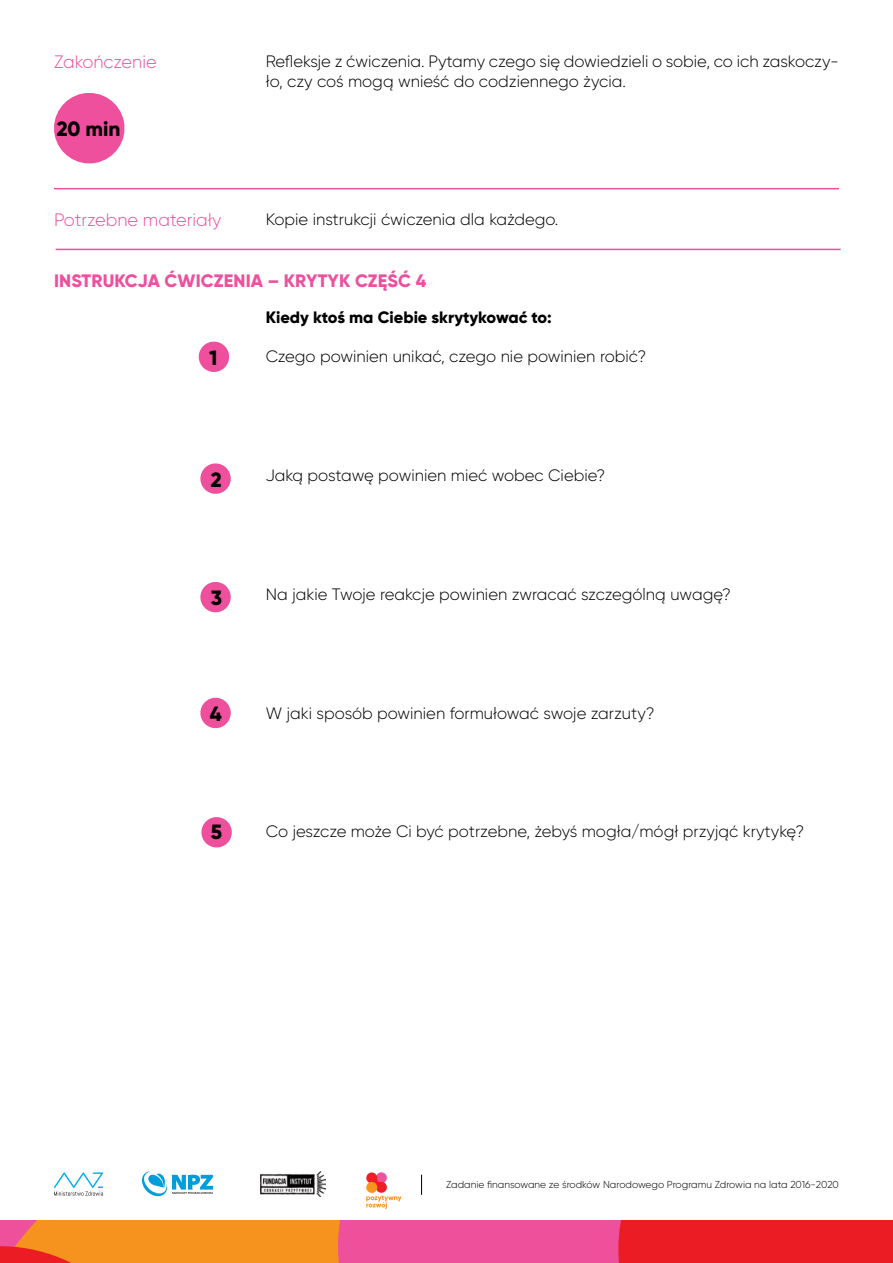
<style>
.page{position:relative;width:893px;height:1263px;background:#fff}
.page>*{position:absolute;margin:0;border:0;box-sizing:border-box;transform-origin:0 0}
.t1{font:800 20.7px "Gilroy";color:#000}
.t2{font:800 18px "Gilroy";letter-spacing:.01em;color:#ee509d}
.t3{font:300 18px "Gilroy";color:#ee509d}
.t4{font:300 16.5px/19.8px "Gilroy";color:#000}
.t5{font:800 16.5px "Gilroy";color:#000}
.t6{font:300 10.05px "Gilroy";color:#000}
</style>
<div class="page">
<svg style="left:366px;top:1172px;width:35px;height:37px"></svg>
<svg style="left:54px;top:1172px;width:49px;height:24px"></svg>
<svg style="left:142px;top:1171px;width:71px;height:25px"></svg>
<img style="left:261px;top:1171px;width:64px;height:26px">
<svg style="left:421px;top:1175px;width:1px;height:20px"></svg>
<svg style="left:0;top:1220px;width:893px;height:43px;background:#f0554a"></svg>
<svg style="left:54px;top:93px;width:71px;height:71px"></svg>
<hr style="left:54px;top:188px;width:785px;height:1px;background:#ee509d">
<hr style="left:56px;top:249px;width:785px;height:1px;background:#ee509d">
<svg style="left:198px;top:341px;width:32px;height:31px"></svg>
<svg style="left:200px;top:463px;width:31px;height:31px"></svg>
<svg style="left:200px;top:582px;width:31px;height:31px"></svg>
<svg style="left:200px;top:697px;width:31px;height:32px"></svg>
<svg style="left:201px;top:817px;width:31px;height:31px"></svg>
<p class="t3" style="left:54px;top:51px;width:104px">Zakończenie</p>
<p class="t1" style="left:57px;top:116px;width:65px">20 MIN</p>
<p class="t4" style="left:266px;top:51px;width:575px">Refleksje z ćwiczenia. Pytamy czego się dowiedzieli o sobie, co ich zaskoczy&shy;ło, czy coś mogą wnieść do codziennego życia.</p>
<p class="t3" style="left:54px;top:209px;width:169px">Potrzebne materiały</p>
<p class="t4" style="left:266px;top:209px;width:294px">Kopie instrukcji ćwiczenia dla każdego.</p>
<p class="t2" style="left:54px;top:269px;width:72px">INSTRUKCJ</p>
<p class="t2" style="left:148px;top:269px;width:149px">A ĆWICZENIA – KRYTYK</p>
<p class="t2" style="left:355px;top:269px;width:13px">CZĘŚĆ</p>
<p class="t2" style="left:416px;top:269px;width:12px">4</p>
<p class="t1" style="left:209px;top:345px;width:10px">1</p>
<p class="t5" style="left:266px;top:306px;width:287px">KIEDY KTOŚ MA CIEBIE SKRYTYKOWAĆ TO:</p>
<p class="t4" style="left:266px;top:346px;width:382px">Czego powinien unikać, czego nie powinien robić?</p>
<p class="t1" style="left:211px;top:467px;width:12px">2</p>
<p class="t4" style="left:266px;top:465px;width:341px">Jaką postawę powinien mieć wobec Ciebie?</p>
<p class="t1" style="left:211px;top:585px;width:13px">3</p>
<p class="t4" style="left:266px;top:584px;width:467px">Na jakie Twoje reakcje powinien zwracać szczególną uwagę?</p>
<p class="t1" style="left:210px;top:701px;width:13px">4</p>
<p class="t4" style="left:266px;top:703px;width:390px">W jaki sposób powinien formułować swoje zarzuty?</p>
<p class="t1" style="left:211px;top:819px;width:13px">5</p>
<p class="t4" style="left:266px;top:821px;width:540px">Co jeszcze może Ci być potrzebne, żebyś mogła/mógł przyjąć krytykę?</p>
<p class="t6" style="left:446px;top:1178px;width:394px">Zadanie finansowane ze środków Narodowego Programu Zdrowia na lata 2016-2020</p>
</div>
